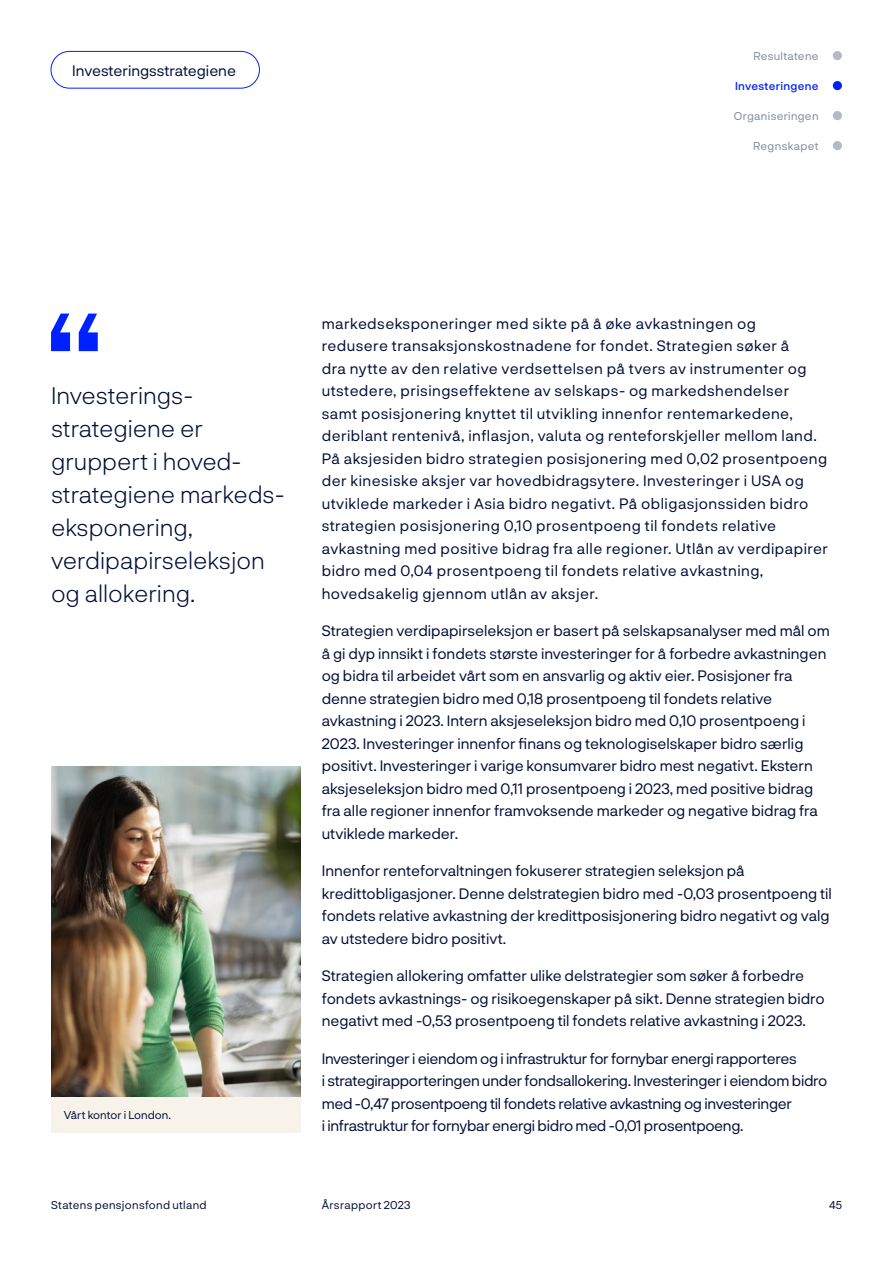
<style>
.page{position:relative;width:893px;height:1263px;background:#fff}
.page>*{position:absolute;margin:0;border:0;box-sizing:border-box;transform-origin:0 0}
.t1{font:300 24px/33px "Norges Bank";color:#000d36}
.Brødtekst{font:15px/22.5px "Norges Bank";color:#000d36}
.Brødtekst-2{font:15px/22.5px "Norges Bank";letter-spacing:.03em;color:#000d36}
.Brødtekst-3{font:15px/22.5px "Norges Bank";letter-spacing:-.02em;color:#000d36}
.Bildetekst{font:11.25px "Norges Bank";letter-spacing:.025em;color:#000d36}
.t2{font:11.25px "Norges Bank";letter-spacing:.025em;color:#7c8b9e}
.Bildetekst-2{font:11.25px "Norges Bank";color:#000d36}
.t3{font:500 11.25px "Norges Bank";letter-spacing:.025em;color:#0021ff}
</style>
<div class="page">
<img style="left:51px;top:766px;width:249px;height:331px">
<div style="left:51px;top:1097px;width:249px;height:35px;background:#f7f3eb"></div>
<svg style="left:51px;top:314px;width:47px;height:37px"></svg>
<div style="left:51px;top:51px;width:209px;height:38px;border:1px solid #0021ff;border-radius:18px"></div>
<div style="left:833px;top:51px;width:9px;height:9px;background:#b1bac5;border-radius:50%"></div>
<div style="left:833px;top:81px;width:9px;height:9px;background:#0021ff;border-radius:50%"></div>
<div style="left:833px;top:111px;width:9px;height:9px;background:#b1bac5;border-radius:50%"></div>
<div style="left:833px;top:141px;width:9px;height:9px;background:#b1bac5;border-radius:50%"></div>
<p class="Brødtekst" style="left:72px;top:58px;width:165px">Investeringsstrategiene</p>
<p class="t2" style="left:753px;top:48px;width:67px">Resultatene</p>
<p class="t3" style="left:735px;top:78px;width:85px">Investeringene</p>
<p class="t2" style="left:734px;top:108px;width:86px">Organiseringen</p>
<p class="t2" style="left:753px;top:138px;width:67px">Regnskapet</p>
<h1 class="t1" style="left:51px;top:377px;width:235px">Investerings&shy;strategiene er gruppert i hoved&shy;strategiene markeds&shy;eksponering, verdipapirseleksjon og allokering.</h1>
<p class="Bildetekst-2" style="left:64px;top:1107px;width:109px">Vårt kontor i London.</p>
<p class="Brødtekst-2" style="left:322px;top:311px;width:508px">markedseksponeringer med sikte på å øke avkastningen og<br>redusere transaksjonskostnadene for fondet. Strategien søker å<br>dra nytte av den relative verdsettelsen på tvers av instrumenter og utstedere, prisingseffektene av selskaps- og markedshendelser samt posisjonering knyttet til utvikling innenfor rentemarkedene, deriblant rentenivå, inflasjon, valuta og renteforskjeller mellom land.<br>På aksjesiden bidro strategien posisjonering med 0,02 prosentpoeng der kinesiske aksjer var hovedbidragsytere. Investeringer i USA og utviklede markeder i Asia bidro negativt. På obligasjonssiden bidro strategien posisjonering 0,10 prosentpoeng til fondets relative avkastning med positive bidrag fra alle regioner. Utlån av verdipapirer bidro med 0,04 prosentpoeng til fondets relative avkastning, hovedsakelig gjennom utlån av aksjer.</p>
<p class="Brødtekst" style="left:322px;top:619px;width:510px">Strategien verdipapirseleksjon er basert på selskapsanalyser med mål om å gi dyp innsikt i fondets største investeringer for å forbedre avkastningen og bidra til arbeidet vårt som en ansvarlig og aktiv eier. Posisjoner fra denne strategien bidro med 0,18 prosentpoeng til fondets relative avkastning i 2023. Intern aksjeseleksjon bidro med 0,10 prosentpoeng i 2023. Investeringer innenfor finans og teknologiselskaper bidro særlig positivt. Investeringer i varige konsumvarer bidro mest negativt. Ekstern aksjeseleksjon bidro med 0,11 prosentpoeng i 2023, med positive bidrag fra alle regioner innenfor framvoksende markeder og negative bidrag fra utviklede markeder.</p>
<p class="Brødtekst" style="left:322px;top:859px;width:512px">Innenfor renteforvaltningen fokuserer strategien seleksjon på kredittobligasjoner. Denne delstrategien bidro med -0,03 prosentpoeng til fondets relative avkastning der kredittposisjonering bidro negativt og valg av utstedere bidro positivt.</p>
<p class="Brødtekst" style="left:322px;top:964px;width:504px">Strategien allokering omfatter ulike delstrategier som søker å forbedre fondets avkastnings- og risikoegenskaper på sikt. Denne strategien bidro negativt med -0,53 prosentpoeng til fondets relative avkastning i 2023.</p>
<p class="Brødtekst-3" style="left:322px;top:1046px;width:507px">Investeringer i eiendom og i infrastruktur for fornybar energi rapporteres<br>i strategirapporteringen under fondsallokering. Investeringer i eiendom bidro med -0,47 prosentpoeng til fondets relative avkastning og investeringer<br>i infrastruktur for fornybar energi bidro med -0,01 prosentpoeng.</p>
<p class="Bildetekst" style="left:51px;top:1197px;width:157px">Statens pensjonsfond utland</p>
<p class="Bildetekst" style="left:322px;top:1197px;width:90px">Årsrapport 2023</p>
<p class="Bildetekst" style="left:829px;top:1197px;width:14px">45</p>
</div>
